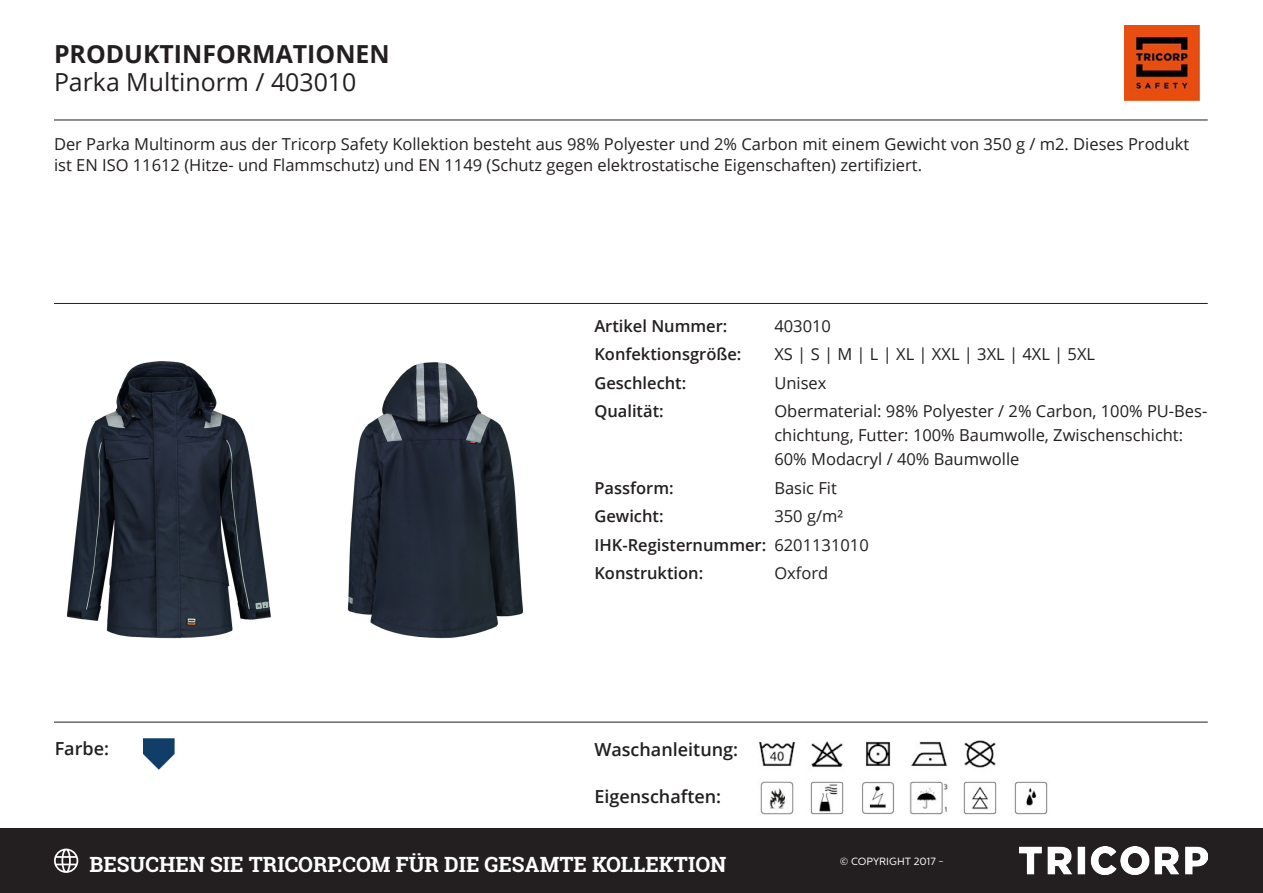
<style>
.page{position:relative;width:1263px;height:893px;background:#fff}
.page>*{position:absolute;margin:0;border:0;box-sizing:border-box;transform-origin:0 0}
.t1{font:24.9px "Open Sans";color:#231f20}
.t2{font:700 24.9px "Open Sans";color:#231f20}
.t3{font:700 21px "Roboto Slab";color:#fff}
.t4{font:600 18px "Open Sans";color:#231f20}
.Kenmerken{font:16.5px/21px "Open Sans";color:#231f20}
.Kenmerk{font:16.5px/24px "Open Sans";color:#231f20}
.Kenmerk-2{font:600 16.5px "Open Sans";color:#231f20}
.t5{font:10.5px "Centrale Sans";color:#fff}
.s1{font-weight:400}
</style>
<div class="page">
<img style="left:1124px;top:26px;width:75px;height:74px">
<img style="left:66px;top:361px;width:205px;height:278px">
<img style="left:347px;top:362px;width:176px;height:277px">
<img style="left:865px;top:741px;width:26px;height:25px">
<img style="left:758px;top:741px;width:38px;height:25px">
<img style="left:811px;top:741px;width:32px;height:27px">
<img style="left:964px;top:740px;width:32px;height:28px">
<img style="left:911px;top:741px;width:37px;height:25px">
<img style="left:862px;top:781px;width:32px;height:33px">
<img style="left:760px;top:781px;width:34px;height:34px">
<img style="left:1014px;top:781px;width:34px;height:34px">
<img style="left:810px;top:781px;width:34px;height:34px">
<img style="left:963px;top:781px;width:34px;height:34px">
<img style="left:909px;top:781px;width:39px;height:34px">
<img style="left:143px;top:738px;width:31px;height:31px">
<hr style="left:54px;top:120px;width:1154px;height:1px;background:#231f20">
<hr style="left:54px;top:303px;width:1154px;height:1px;background:#231f20">
<hr style="left:54px;top:722px;width:1154px;height:1px;background:#231f20">
<div style="left:0;top:828px;width:1263px;height:65px;background:#231f20"></div>
<svg style="left:54px;top:849px;width:24px;height:24px"></svg>
<img style="left:1020px;top:847px;width:188px;height:28px">
<p class="t2" style="left:54px;top:36px;width:337px">PRODUKTINFORMATIONEN</p>
<p class="t1" style="left:54px;top:65px;width:304px">Parka Multinorm / 403010</p>
<p class="Kenmerken" style="left:54px;top:133px;width:1137px">Der Parka Multinorm aus der Tricorp Safety Kollektion besteht aus 98% Polyester und 2% Carbon mit einem Gewicht von 350 g / m2. Dieses Produkt ist EN ISO 11612 (Hitze- und Flammschutz) und EN 1149 (Schutz gegen elektrostatische Eigenschaften) zertifiziert.</p>
<p class="t4" style="left:55px;top:736px;width:56px">Farbe:</p>
<p class="Kenmerk-2" style="left:594px;top:314px;width:135px">Artikel Nummer:</p>
<p class="Kenmerk" style="left:774px;top:313px;width:58px">403010</p>
<p class="Kenmerk-2" style="left:594px;top:343px;width:149px">Konfektionsgröße:</p>
<p class="Kenmerk" style="left:774px;top:342px;width:322px">XS | S | M | L | XL | XXL | 3XL | 4XL | 5XL</p>
<p class="Kenmerk-2" style="left:594px;top:371px;width:93px">Geschlecht:</p>
<p class="Kenmerk" style="left:774px;top:370px;width:54px">Unisex</p>
<p class="Kenmerk-2" style="left:594px;top:400px;width:71px">Qualität:</p>
<p class="Kenmerk" style="left:774px;top:399px;width:434px">Obermaterial: 98% Polyester / 2% Carbon, 100% PU-Bes&shy;chichtung, Futter: 100% Baumwolle, Zwischenschicht:<br>60% Modacryl / 40% Baumwolle</p>
<p class="Kenmerk-2" style="left:594px;top:476px;width:81px">Passform:</p>
<p class="Kenmerk" style="left:774px;top:475px;width:64px">Basic Fit</p>
<p class="Kenmerk-2" style="left:594px;top:505px;width:71px">Gewicht:</p>
<p class="Kenmerk" style="left:774px;top:504px;width:70px">350 g/m²</p>
<p class="Kenmerk-2" style="left:594px;top:533px;width:276px">IHK-Registernummer: <span class="s1">6201131010</span></p>
<p class="Kenmerk-2" style="left:594px;top:562px;width:110px">Konstruktion:</p>
<p class="Kenmerk" style="left:774px;top:561px;width:55px">Oxford</p>
<p class="t4" style="left:594px;top:737px;width:145px">Waschanleitung:</p>
<p class="t4" style="left:594px;top:784px;width:128px">Eigenschaften:</p>
<p class="t3" style="left:90px;top:850px;width:638px">BESUCHEN SIE TRICORP.COM FÜR DIE GESAMTE KOLLEKTION</p>
<p class="t5" style="left:840px;top:855px;width:106px">© COPYRIGHT 2017 -</p>
</div>
